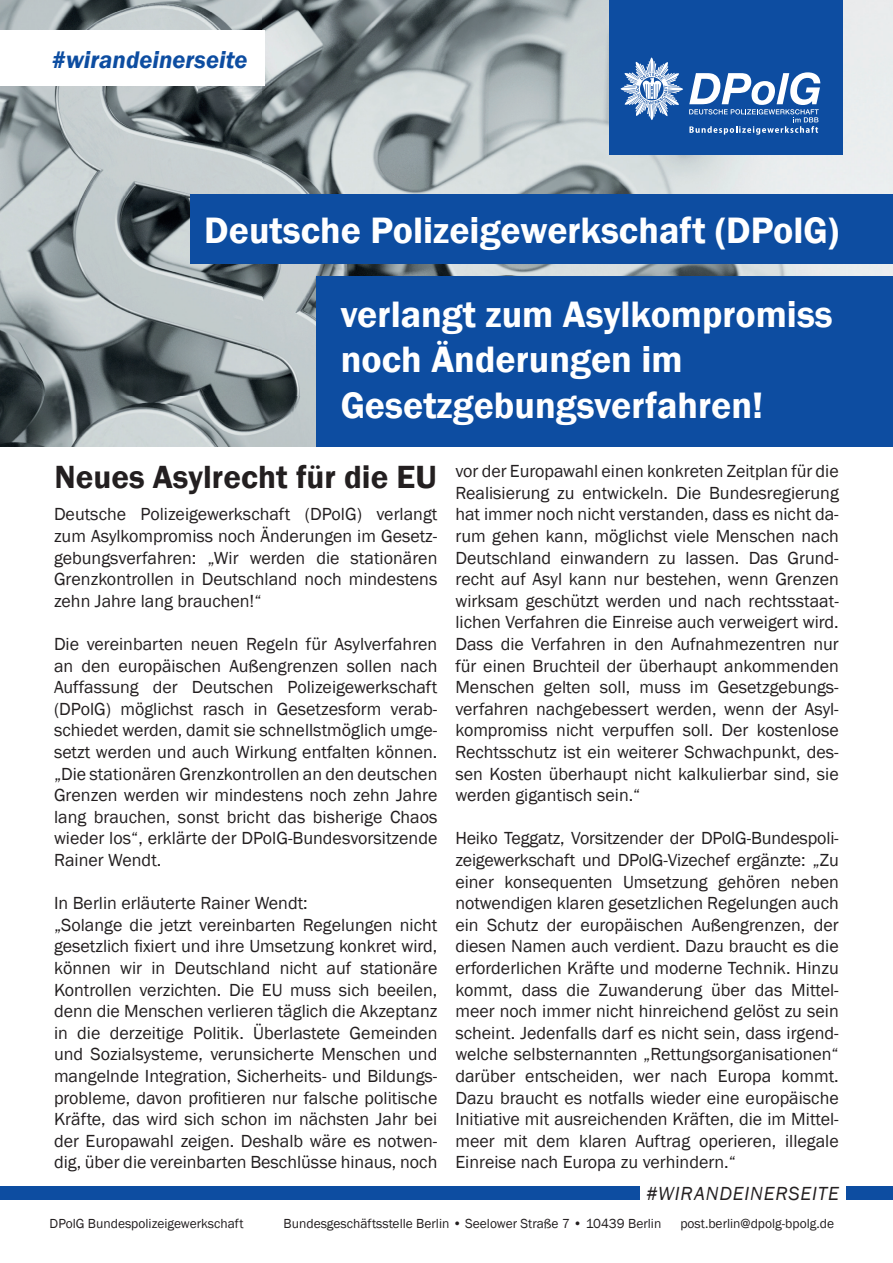
<style>
.page{position:relative;width:893px;height:1263px;background:#fff}
.page>*{position:absolute;margin:0;border:0;box-sizing:border-box;transform-origin:0 0}
.t1{font:600 37.8px/45.5px "Franklin Gothic";color:#fff}
.t2{font:600 33px "Franklin Gothic";color:#231f20}
.t3{font:italic 600 24.75px "Franklin Gothic";color:#0d4da1}
.t4{font:italic 19.5px "Franklin Gothic";letter-spacing:.045em;color:#231f20}
.t5{font:18px/21.6px "Franklin Gothic";color:#231f20;text-align:justify}
.t6{font:13.5px "Franklin Gothic";color:#231f20}
</style>
<div class="page">
<div style="left:0;top:1186px;width:639px;height:14px;background:#0d4da1"></div>
<div style="left:846px;top:1186px;width:47px;height:14px;background:#0d4da1"></div>
<img style="left:1px;top:0;width:892px;height:446px">
<div style="left:0;top:31px;width:265px;height:55px;background:#fff"></div>
<div style="left:316px;top:276px;width:577px;height:171px;background:#0d4da1"></div>
<div style="left:609px;top:0;width:233px;height:154px;background:#0d4da1"></div>
<svg style="left:620px;top:57px;width:63px;height:63px"></svg>
<svg style="left:689px;top:72px;width:131px;height:63px"></svg>
<div style="left:190px;top:194px;width:703px;height:69px;background:#0d4da1"></div>
<h3 class="t3" style="left:52px;top:44px;width:198px">#wirandeinerseite</h3>
<h1 class="t1" style="left:204px;top:208px;width:636px">Deutsche Polizeigewerkschaft (DPolG)</h1>
<h1 class="t1" style="left:341px;top:292px;width:494px">verlangt zum Asylkompromiss noch Änderungen im<br>Gesetzgebungsverfahren!</h1>
<h2 class="t2" style="left:54px;top:456px;width:384px">Neues Asylrecht für die EU</h2>
<p class="t5" style="left:54px;top:504px;width:385px">Deutsche Polizeigewerkschaft (DPolG) verlangt zum Asylkompromiss noch Änderungen im Gesetz&shy;gebungsverfahren: „Wir werden die stationären Grenzkontrollen in Deutschland noch mindestens zehn Jahre lang brauchen!“</p>
<p class="t5" style="left:54px;top:634px;width:385px">Die vereinbarten neuen Regeln für Asylverfahren an den europäischen Außengrenzen sollen nach Auffassung der Deutschen Polizeigewerkschaft (DPolG) möglichst rasch in Gesetzesform verab&shy;schiedet werden, damit sie schnellstmöglich umge&shy;setzt werden und auch Wirkung entfalten können. „Die stationären Grenzkontrollen an den deutschen Grenzen werden wir mindestens noch zehn Jahre lang brauchen, sonst bricht das bisherige Chaos wieder los“, erklärte der DPolG-Bundesvorsitzende Rainer Wendt.</p>
<p class="t5" style="left:54px;top:893px;width:385px;text-align:left">In Berlin erläuterte Rainer Wendt:<br>„Solange die jetzt vereinbarten Regelungen nicht gesetzlich fixiert und ihre Umsetzung konkret wird, können wir in Deutschland nicht auf stationäre Kontrollen verzichten. Die EU muss sich beeilen, denn die Menschen verlieren täglich die Akzeptanz in die derzeitige Politik. Überlastete Gemeinden und Sozialsysteme, verunsicherte Menschen und mangelnde Integration, Sicherheits- und Bildungs&shy;probleme, davon profitieren nur falsche politische Kräfte, das wird sich schon im nächsten Jahr bei der Europawahl zeigen. Deshalb wäre es notwen&shy;dig, über die vereinbarten Beschlüsse hinaus, noch</p>
<p class="t5" style="left:455px;top:461px;width:385px">vor der Europawahl einen konkreten Zeitplan für die Realisierung zu entwickeln. Die Bundesregierung hat immer noch nicht verstanden, dass es nicht da&shy;rum gehen kann, möglichst viele Menschen nach Deutschland einwandern zu lassen. Das Grund&shy;recht auf Asyl kann nur bestehen, wenn Grenzen wirksam geschützt werden und nach rechtsstaat&shy;lichen Verfahren die Einreise auch verweigert wird.<br>Dass die Verfahren in den Aufnahmezentren nur für einen Bruchteil der überhaupt ankommenden Menschen gelten soll, muss im Gesetzgebungs&shy;verfahren nachgebessert werden, wenn der Asyl&shy;kompromiss nicht verpuffen soll. Der kostenlose Rechtsschutz ist ein weiterer Schwachpunkt, des&shy;sen Kosten überhaupt nicht kalkulierbar sind, sie werden gigantisch sein.“</p>
<p class="t5" style="left:455px;top:828px;width:385px">Heiko Teggatz, Vorsitzender der DPolG-Bundespoli&shy;zeigewerkschaft und DPolG-Vizechef ergänzte: „Zu einer konsequenten Umsetzung gehören neben notwendigen klaren gesetzlichen Regelungen auch ein Schutz der europäischen Außengrenzen, der diesen Namen auch verdient. Dazu braucht es die erforderlichen Kräfte und moderne Technik. Hinzu kommt, dass die Zuwanderung über das Mittel&shy;meer noch immer nicht hinreichend gelöst zu sein scheint. Jedenfalls darf es nicht sein, dass irgend&shy;welche selbsternannten „Rettungsorganisationen“ darüber entscheiden, wer nach Europa kommt.<br>Dazu braucht es notfalls wieder eine europäische Initiative mit ausreichenden Kräften, die im Mittel&shy;meer mit dem klaren Auftrag operieren, illegale Einreise nach Europa zu verhindern.“</p>
<p class="t4" style="left:646px;top:1181px;width:194px">#WIRANDEINERSEITE</p>
<p class="t6" style="left:50px;top:1215px;width:195px">DPolG Bundespolizeigewerkschaft</p>
<p class="t6" style="left:284px;top:1215px;width:379px">Bundesgeschäftsstelle Berlin • Seelower Straße 7 • 10439 Berlin</p>
<p class="t6" style="left:680px;top:1215px;width:155px">post.berlin@dpolg-bpolg.de</p>
</div>
